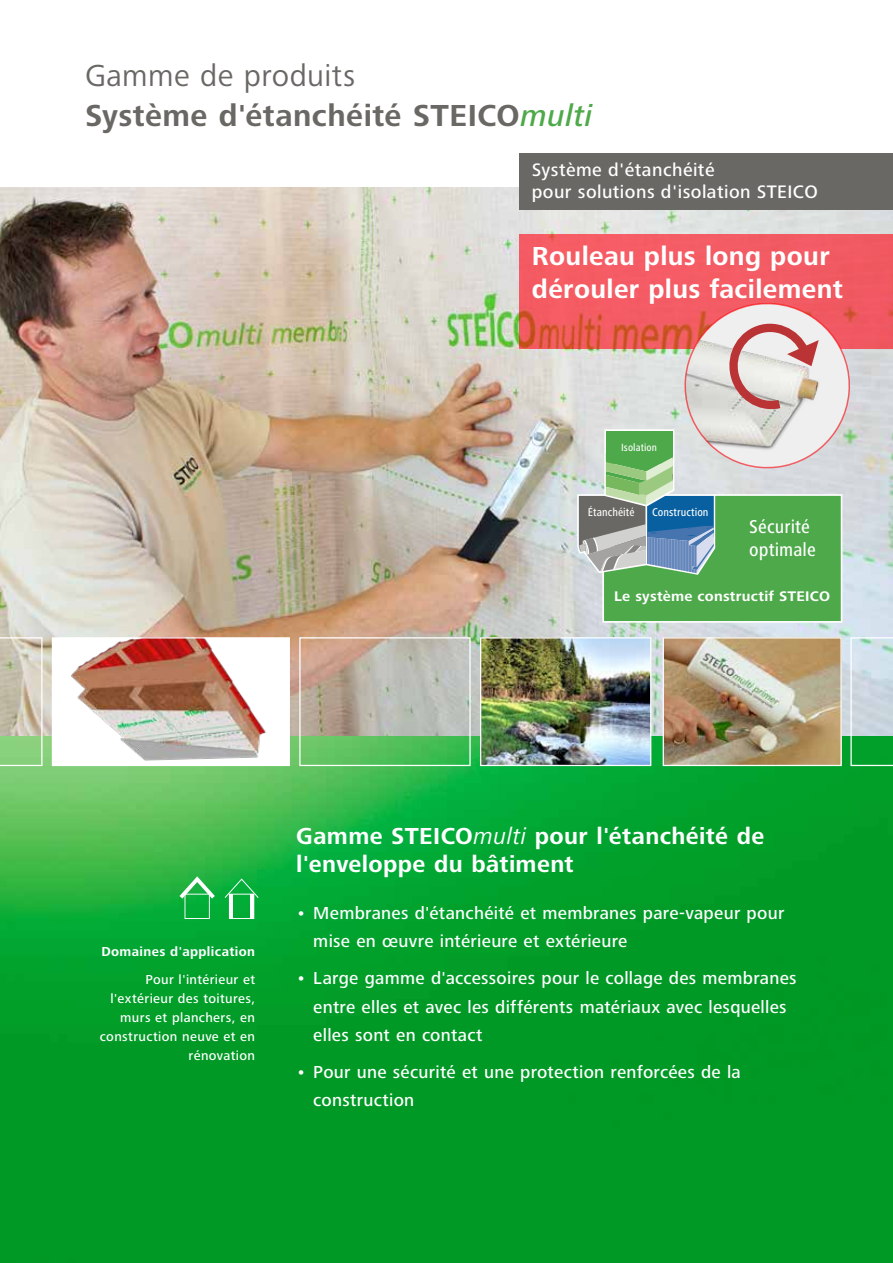
<style>
.page{position:relative;width:893px;height:1263px;background:#fff}
.page>*{position:absolute;margin:0;border:0;box-sizing:border-box;transform-origin:0 0}
.t1{font:700 31.5px/40.2px "Frutiger Next LTW1 G";letter-spacing:.015em;color:#6a6864}
.t2{font:700 27px/32.4px "Frutiger Next LTW1 G";letter-spacing:.015em;color:#fff}
.t3{font:700 24px/28.2px "Frutiger Next LTW1 G";letter-spacing:.015em;color:#fff}
.t4{font:500 condensed 19.2px/23.1px "Frutiger Next LTW1 G";letter-spacing:.005em;color:#fff;scale:1.04 1}
.t5{font:500 18.75px/22.5px "Frutiger Next LTW1 G";letter-spacing:.025em;color:#fff}
.t6{font:500 18px/28px "Frutiger Next LTW1 G";letter-spacing:.015em;color:#fff}
.t7{font:700 14.4px "Frutiger Next LTW1 G";letter-spacing:.015em;color:#fff;scale:1.04 1}
.t8{font:500 13.5px/18.8px "Frutiger Next LTW1 G";letter-spacing:.03em;color:#fff;text-align:right}
.t9{font:700 13.5px "Frutiger Next LTW1 G";letter-spacing:.03em;color:#fff}
.t10{font:500 condensed 11.7px "Frutiger Next LTW1 G";letter-spacing:.005em;color:#fff}
.t11{font:500 condensed 10.8px "Frutiger Next LTW1 G";letter-spacing:.01em;color:#fff}
.s1{font-weight:400}
.s2{font-weight:500;font-style:italic;color:#4da94a}
.s3{font-weight:400;font-style:italic}
</style>
<div class="page">
<img style="left:0;top:736px;width:893px;height:527px">
<svg style="left:176px;top:873px;width:83px;height:46px"></svg>
<img style="left:0;top:188px;width:893px;height:548px">
<svg style="left:850px;top:637px;width:43px;height:129px"></svg>
<svg style="left:0;top:637px;width:43px;height:129px"></svg>
<div style="left:299px;top:637px;width:172px;height:129px;border:1px solid #fff"></div>
<img style="left:482px;top:639px;width:167px;height:125px">
<div style="left:480px;top:637px;width:171px;height:129px;border:1px solid #fff"></div>
<img style="left:665px;top:639px;width:175px;height:125px">
<div style="left:663px;top:637px;width:179px;height:129px;border:1px solid #fff"></div>
<div style="left:52px;top:638px;width:237px;height:127px;background:#fff"></div>
<img style="left:71px;top:639px;width:195px;height:122px">
<div style="left:52px;top:637px;width:238px;height:129px;border:1px solid #fff"></div>
<div style="left:519px;top:153px;width:374px;height:57px;background:#6a6864"></div>
<div style="left:519px;top:234px;width:374px;height:114px;background:#f45b63"></div>
<svg style="left:579px;top:303px;width:275px;height:318px"></svg>
<h1 class="t1" style="left:85px;top:56px;width:509px"><span class="s1">Gamme de produits<br></span>Système d'étanchéité STEICO<span class="s2">multi</span></h1>
<p class="t5" style="left:532px;top:159px;width:287px">Système d'étanchéité<br>pour solutions d'isolation STEICO</p>
<h2 class="t2" style="left:532px;top:241px;width:313px">Rouleau plus long pour dérouler plus facilement</h2>
<p class="t11" style="left:621px;top:441px;width:37px">Isolation</p>
<p class="t10" style="left:588px;top:505px;width:48px">Étanchéité</p>
<p class="t10" style="left:652px;top:505px;width:58px">Construction</p>
<p class="t4" style="left:749px;top:515px;width:65px">Sécurité optimale</p>
<p class="t7" style="left:614px;top:588px;width:209px">Le système constructif STEICO</p>
<p class="t9" style="left:101px;top:944px;width:155px">Domaines d'application</p>
<p class="t8" style="left:100px;top:971px;width:157px">Pour l'intérieur et l'extérieur des toitures, murs et planchers, en construction neuve et en rénovation</p>
<h3 class="t3" style="left:296px;top:822px;width:469px">Gamme STEICO<span class="s3">multi</span> pour l'étanchéité de l'enveloppe du bâtiment</h3>
<p class="t6" style="left:313px;top:899px;width:473px;text-indent:-17px">• Membranes d'étanchéité et membranes pare-vapeur pour mise en œuvre intérieure et extérieure</p>
<p class="t6" style="left:313px;top:965px;width:485px;text-indent:-17px">• Large gamme d'accessoires pour le collage des membranes entre elles et avec les différents matériaux avec lesquelles elles sont en contact</p>
<p class="t6" style="left:313px;top:1059px;width:429px;text-indent:-17px">• Pour une sécurité et une protection renforcées de la construction</p>
</div>
